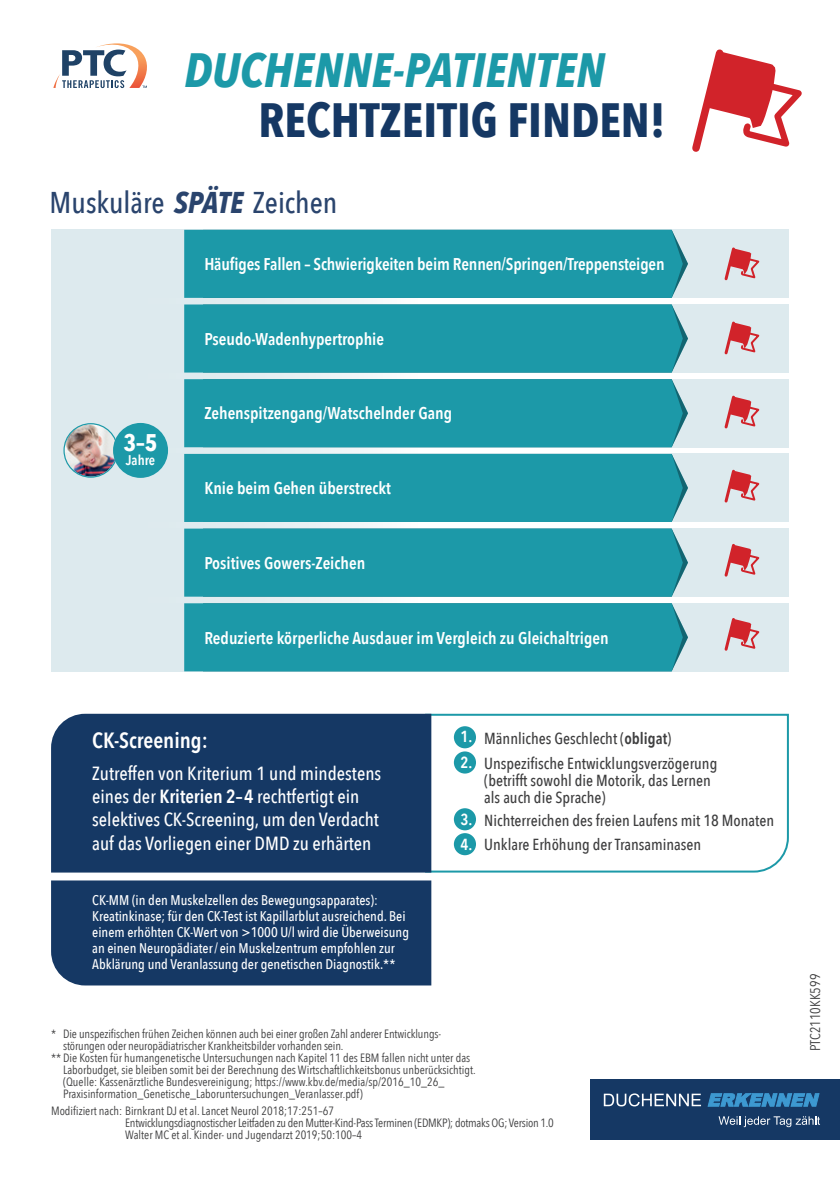
<style>
.page{position:relative;width:840px;height:1191px;background:#fff}
.page>*{position:absolute;margin:0;border:0;box-sizing:border-box;transform-origin:0 0}
.t1{font:italic 700 48px "Avenir Next Condensed";color:#1c99a8}
.t2{font:700 48px "Avenir Next Condensed";color:#153864}
.t3{font:500 30px "Avenir Next Condensed";color:#2a446d}
.t4{font:700 24px "Avenir Next Condensed";color:#fff}
.t5{font:600 22px "Avenir Next Condensed";color:#fff}
.t6{font:500 19px/23.4px "Avenir Next Condensed";color:#fff}
.t7{font:600 17px "Avenir Next Condensed";color:#fff}
.t8{font:500 16px/17px "Avenir Next Condensed";color:#3e3e3f}
.t9{font:500 14px/16px "Avenir Next Condensed";color:#fff}
.t10{font:14px "Avenir Next Condensed";color:#3e3e3f}
.t11{font:600 14px "Avenir Next Condensed";letter-spacing:-.005em;color:#fff}
.t12{font:12px "Avenir Next Condensed";color:#3e3e3f}
.t13{font:12px/12px "Avenir Next Condensed";letter-spacing:-.02em;color:#3e3e3f}
.s1{font-weight:700;font-style:italic}
.s2{font-weight:600}
.s3{font-weight:600;color:#fff}
</style>
<div class="page">
<div style="left:590px;top:1079px;width:249px;height:60px;background:#153864"></div>
<svg style="left:603px;top:1093px;width:97px;height:13px"></svg>
<svg style="left:707px;top:1093px;width:112px;height:13px"></svg>
<svg style="left:718px;top:1116px;width:101px;height:11px"></svg>
<svg style="left:51px;top:298px;width:433px;height:305px;fill:#e3eef1"></svg>
<div style="left:51px;top:230px;width:737px;height:68px;background:#ddeaee"></div>
<div style="left:184px;top:230px;width:503px;height:68px;background:#1c99a8"></div>
<div style="left:51px;top:379px;width:737px;height:68px;background:#ddeaee"></div>
<div style="left:184px;top:379px;width:503px;height:68px;background:#1c99a8"></div>
<div style="left:51px;top:603px;width:737px;height:68px;background:#ddeaee"></div>
<div style="left:184px;top:603px;width:503px;height:68px;background:#1c99a8"></div>
<div style="left:51px;top:454px;width:737px;height:68px;background:#ddeaee"></div>
<div style="left:184px;top:454px;width:503px;height:68px;background:#1c99a8"></div>
<div style="left:51px;top:528px;width:737px;height:68px;background:#ddeaee"></div>
<div style="left:184px;top:528px;width:503px;height:68px;background:#1c99a8"></div>
<div style="left:51px;top:304px;width:737px;height:68px;background:#ddeaee"></div>
<div style="left:184px;top:304px;width:503px;height:68px;background:#1c99a8"></div>
<svg style="left:724px;top:247px;width:36px;height:34px"></svg>
<svg style="left:724px;top:321px;width:36px;height:34px"></svg>
<svg style="left:724px;top:395px;width:36px;height:34px"></svg>
<svg style="left:724px;top:469px;width:36px;height:34px"></svg>
<svg style="left:724px;top:543px;width:36px;height:34px"></svg>
<svg style="left:724px;top:618px;width:36px;height:33px"></svg>
<svg style="left:692px;top:49px;width:110px;height:103px"></svg>
<svg style="left:424px;top:713px;width:365px;height:160px"></svg>
<div style="left:51px;top:714px;width:380px;height:158px;background:#153864"></div>
<div style="left:51px;top:880px;width:380px;height:105px;background:#153864"></div>
<img style="left:65px;top:424px;width:52px;height:52px;border-radius:26px">
<div style="left:63px;top:423px;width:55px;height:55px;border:1px solid #1c99a8;border-radius:50%"></div>
<div style="left:113px;top:423px;width:55px;height:55px;background:#1c99a8;border-radius:50%"></div>
<svg style="left:53px;top:43px;width:94px;height:45px"></svg>
<h1 class="t1" style="left:184px;top:40px;width:422px">DUCHENNE-PATIENTEN</h1>
<h1 class="t2" style="left:258px;top:90px;width:408px">RECHTZEITIG FINDEN!</h1>
<h2 class="t3" style="left:50px;top:184px;width:289px">Muskuläre <span class="s1">SPÄTE</span> Zeichen</h2>
<h3 class="t7" style="left:204px;top:249px;width:461px">Häufiges Fallen – Schwierigkeiten beim Rennen/Springen/Treppensteigen</h3>
<h3 class="t7" style="left:204px;top:324px;width:181px">Pseudo-Wadenhypertrophie</h3>
<h3 class="t4" style="left:123px;top:428px;width:35px">3–5</h3>
<p class="t11" style="left:126px;top:448px;width:31px">Jahre</p>
<h3 class="t7" style="left:204px;top:399px;width:249px">Zehenspitzengang/Watschelnder Gang</h3>
<h3 class="t7" style="left:204px;top:473px;width:188px">Knie beim Gehen überstreckt</h3>
<h3 class="t7" style="left:204px;top:548px;width:162px">Positives Gowers-Zeichen</h3>
<h3 class="t7" style="left:204px;top:623px;width:405px">Reduzierte körperliche Ausdauer im Vergleich zu Gleichaltrigen</h3>
<h3 class="t5" style="left:92px;top:721px;width:117px">CK-Screening:</h3>
<h3 class="t6" style="left:92px;top:761px;width:290px">Zutreffen von Kriterium 1 und mindestens eines der <span class="s2">Kriterien 2–4</span> rechtfertigt ein selektives CK-Screening, um den Verdacht auf das Vorliegen einer DMD zu erhärten</h3>
<p class="t9" style="left:92px;top:892px;width:318px">CK-MM (in den Muskelzellen des Bewegungsapparates):<br>Kreatinkinase; für den CK-Test ist Kapillarblut ausreichend. Bei einem erhöhten CK-Wert von &gt;1000 U/l wird die Überweisung an einen Neuropädiater/ ein Muskelzentrum empfohlen zur Abklärung und Veranlassung der genetischen Diagnostik.**</p>
<h3 class="t8" style="left:460px;top:729px;width:212px"><span class="s3">1.</span> Männliches Geschlecht (<span class="s2">obligat</span>)</h3>
<h3 class="t8" style="left:484px;top:755px;width:234px;text-indent:-24px"><span class="s3">2.</span> Unspezifische Entwicklungsverzögerung (betrifft sowohl die Motorik, das Lernen als auch die Sprache)</h3>
<h3 class="t8" style="left:460px;top:812px;width:315px"><span class="s3">3.</span> Nichterreichen des freien Laufens mit 18 Monaten</h3>
<h3 class="t8" style="left:460px;top:835px;width:242px"><span class="s3">4.</span> Unklare Erhöhung der Transaminasen</h3>
<p class="t12" style="left:51px;top:1023px;width:391px">* Die unspezifischen frühen Zeichen können auch bei einer großen Zahl anderer Entwicklungs-</p>
<p class="t12" style="left:63px;top:1035px;width:282px">störungen oder neuropädiatrischer Krankheitsbilder vorhanden sein.</p>
<p class="t12" style="left:51px;top:1047px;width:420px">** Die Kosten für humangenetische Untersuchungen nach Kapitel 11 des EBM fallen nicht unter das</p>
<p class="t12" style="left:63px;top:1059px;width:414px">Laborbudget,sie bleiben somit bei der Berechnung des Wirtschaftlichkeitsbonus unberücksichtigt.</p>
<p class="t12" style="left:63px;top:1071px;width:382px">(Quelle: Kassenärztliche Bundesvereinigung; https://www.kbv.de/media/sp/2016_10_26_</p>
<p class="t12" style="left:63px;top:1083px;width:301px">Praxisinformation_Genetische_Laboruntersuchungen_Veranlasser.pdf)</p>
<p class="t13" style="left:125px;top:1104px;width:430px;text-indent:-74px">Modifiziert nach: Birnkrant DJ et al. Lancet Neurol 2018;17:251–67<br>Entwicklungsdiagnostischer Leitfaden zu den Mutter-Kind-PassTerminen (EDMKP); dotmaks OG; Version 1.0<br>Walter MC et al. Kinder- und Jugendarzt 2019;50:100–4</p>
<p class="t10" style="left:802px;top:1051px;width:79px;rotate:-90deg">PTC2110KK599</p>
</div>
